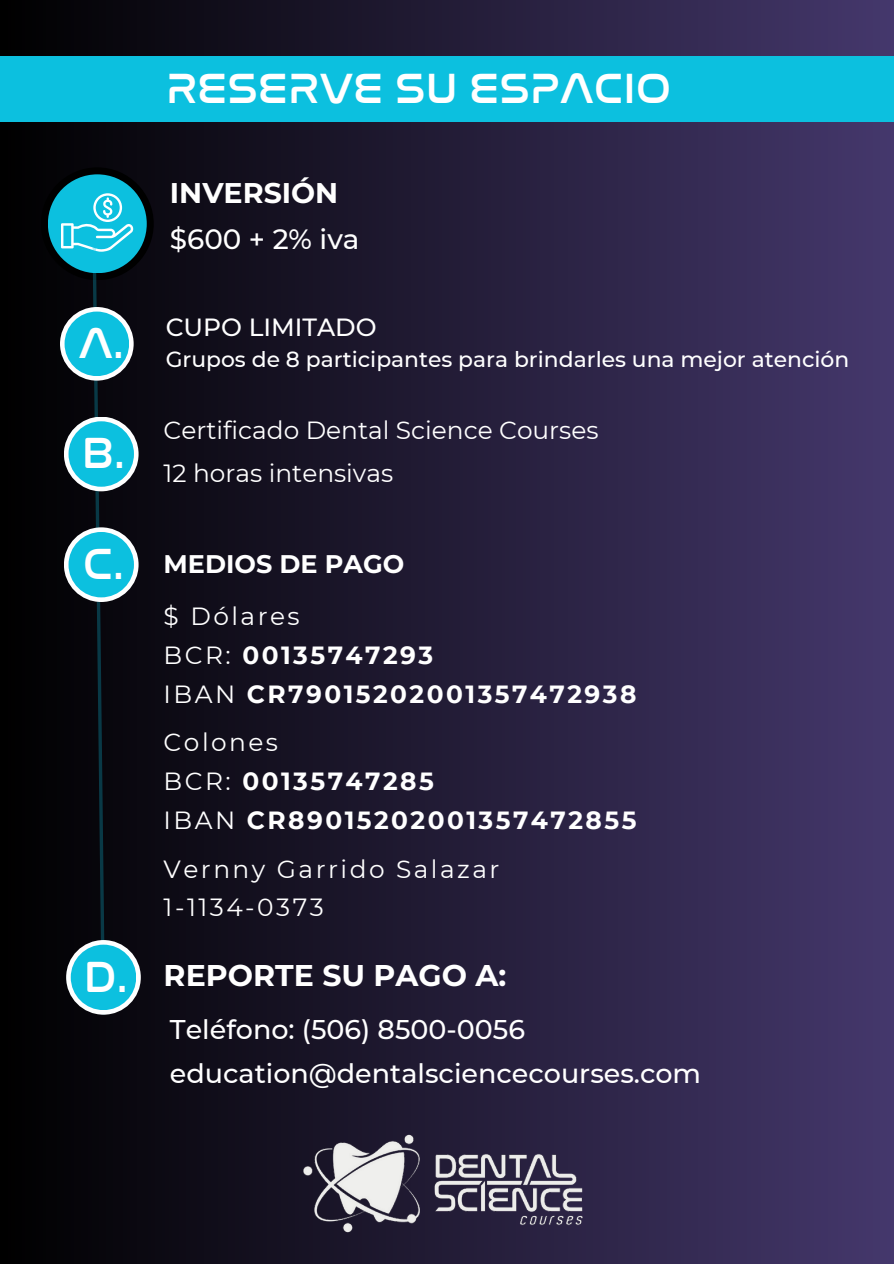
<style>
.page{position:relative;width:894px;height:1264px;background:#fff}
.page>*{position:absolute;margin:0;border:0;box-sizing:border-box;transform-origin:0 0}
.t1{font:44.7px "Nasalization Rg";color:#fff}
.t2{font:44.1px "Nasalization Rg";color:#fff}
.t3{font:43.5px "Nasalization Rg";color:#fff}
.t4{font:700 30px "Montserrat";color:#fff}
.t5{font:700 28.5px "Montserrat";color:#fff}
.t6{font:500 27.75px "Montserrat";color:#fff}
.t7{font:500 27px "Montserrat";color:#fff}
.t8{font:700 25.5px "Montserrat";color:#fff}
.t9{font:700 24.75px "Montserrat";letter-spacing:.1em;color:#fff}
.t10{font:24.75px "Montserrat";color:#fff}
.t11{font:24.75px "Montserrat";letter-spacing:.1em;color:#fff}
.t12{font:500 24.75px "Montserrat";color:#fff}
.t13{font:500 21.75px "Montserrat";color:#fff}
.s1{font-weight:400}
</style>
<div class="page">
<div style="left:0;top:0;width:893px;height:1263px;background:linear-gradient(to right,#000,#45386c)"></div>
<div style="left:0;top:56px;width:893px;height:66px;background:#0cc0df"></div>
<div style="left:41px;top:167px;width:113px;height:113px;background:#000;border-radius:50%"></div>
<div style="left:48px;top:174px;width:99px;height:99px;background:#0cc0df;border-radius:50%"></div>
<svg style="left:61px;top:193px;width:73px;height:823px;background:#0d2129"></svg>
<svg style="left:60px;top:307px;width:74px;height:73px"></svg>
<div style="left:65px;top:311px;width:64px;height:65px;background:#0cc0df;border-radius:50%"></div>
<svg style="left:64px;top:416px;width:74px;height:75px"></svg>
<div style="left:68px;top:421px;width:66px;height:65px;background:#0cc0df;border-radius:50%"></div>
<img style="left:291px;top:1133px;width:311px;height:105px">
<svg style="left:64px;top:527px;width:74px;height:75px"></svg>
<div style="left:68px;top:532px;width:66px;height:65px;background:#0cc0df;border-radius:50%"></div>
<svg style="left:66px;top:940px;width:75px;height:74px"></svg>
<div style="left:71px;top:944px;width:65px;height:66px;background:#0cc0df;border-radius:50%"></div>
<p class="t3" style="left:166px;top:63px;width:506px">RESERVE SU ESPACIO</p>
<p class="t2" style="left:79px;top:317px;width:47px">A.</p>
<p class="t2" style="left:88px;top:317px;width:27px">1.</p>
<p class="t1" style="left:90px;top:419px;width:27px">1.</p>
<p class="t1" style="left:82px;top:427px;width:44px">B.</p>
<p class="t5" style="left:170px;top:175px;width:170px">INVERSIÓN</p>
<p class="t6" style="left:170px;top:222px;width:191px">$600 + 2% iva</p>
<p class="t12" style="left:166px;top:311px;width:212px">CUPO LIMITADO</p>
<p class="t13" style="left:166px;top:346px;width:685px">Grupos de 8 participantes para brindarles una mejor atención</p>
<p class="t10" style="left:163px;top:415px;width:436px">Certificado Dental Science Courses</p>
<p class="t10" style="left:163px;top:458px;width:231px">12 horas intensivas</p>
<p class="t1" style="left:83px;top:537px;width:43px">C.</p>
<p class="t8" style="left:163px;top:548px;width:242px">MEDIOS DE PAGO</p>
<p class="t11" style="left:163px;top:601px;width:138px">$ Dólares</p>
<p class="t9" style="left:163px;top:640px;width:271px"><span class="s1">BCR:</span> 00135747293</p>
<p class="t9" style="left:163px;top:678px;width:474px"><span class="s1">IBAN</span> CR79015202001357472938</p>
<p class="t11" style="left:163px;top:727px;width:116px">Colones</p>
<p class="t9" style="left:163px;top:766px;width:271px"><span class="s1">BCR:</span> 00135747285</p>
<p class="t9" style="left:163px;top:804px;width:474px"><span class="s1">IBAN</span> CR89015202001357472855</p>
<p class="t11" style="left:163px;top:853px;width:337px">Vernny Garrido Salazar</p>
<p class="t11" style="left:163px;top:892px;width:162px">1-1134-0373</p>
<p class="t1" style="left:84px;top:950px;width:45px">D.</p>
<p class="t4" style="left:163px;top:956px;width:344px">REPORTE SU PAGO A:</p>
<p class="t7" style="left:170px;top:1012px;width:356px">Teléfono: (506) 8500-0056</p>
<p class="t7" style="left:170px;top:1056px;width:532px">education@dentalsciencecourses.com</p>
</div>
